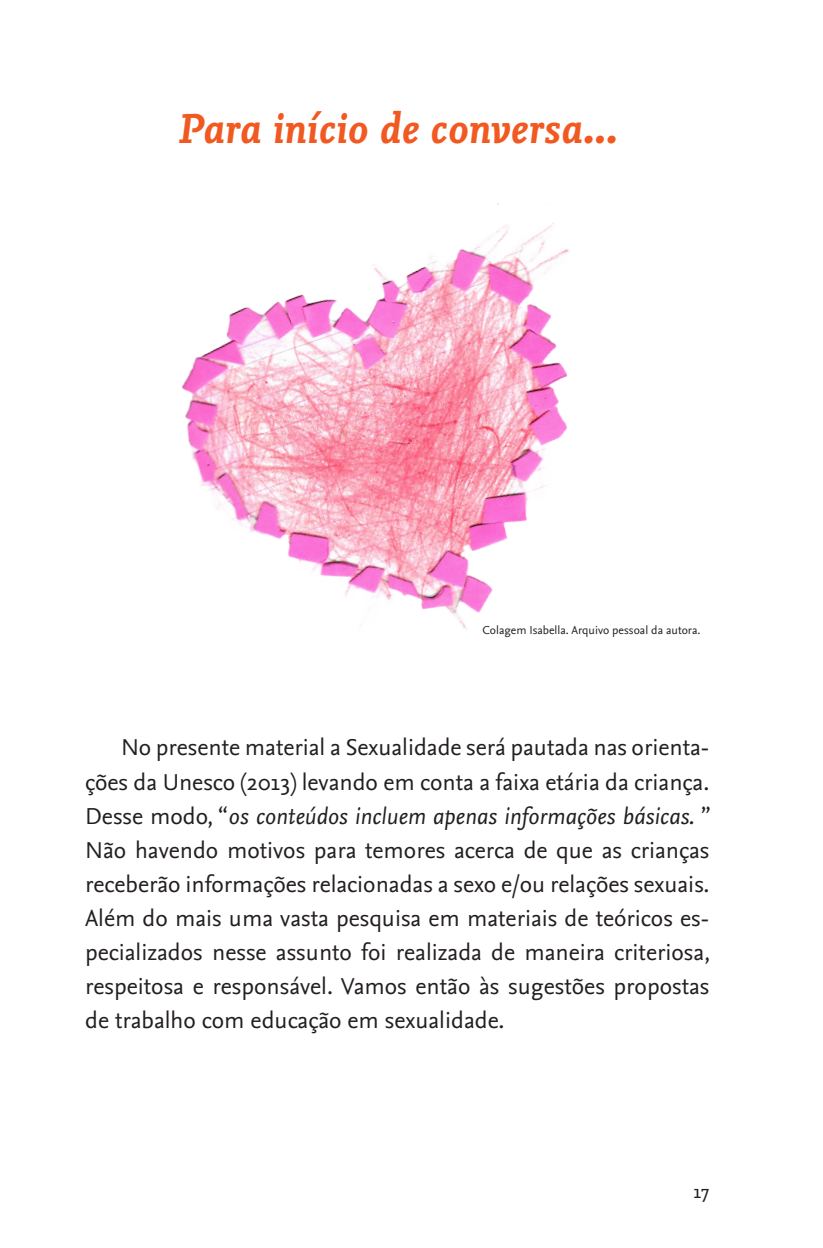
<style>
.page{position:relative;width:823px;height:1248px;background:#fff}
.page>*{position:absolute;margin:0;border:0;box-sizing:border-box;transform-origin:0 0}
.Tit_02{font:italic 700 44px "Nexus Mix";color:#f15921}
.Ctxt_01_acima{font:24px/34px "Nexus Sans";color:#231f20;text-align:justify}
.t1{font:20px "Nexus Sans";color:#231f20}
.Credito{font:12px "Nexus Sans";color:#231f20}
.s1{font-style:italic}
</style>
<div class="page">
<img style="left:181px;top:203px;width:388px;height:426px">
<p class="Tit_02" style="left:178px;top:100px;width:440px">Para início de conversa...</p>
<p class="Credito" style="left:482px;top:622px;width:219px">Colagem Isabella. Arquivo pessoal da autora.</p>
<p class="Ctxt_01_acima" style="left:85px;top:730px;width:627px;text-indent:36px">No presente material a Sexualidade será pautada nas orienta&shy;ções da Unesco (2013) levando em conta a faixa etária da criança.<br>Desse modo, “<span class="s1">os conteúdos incluem apenas informações básicas.</span> ” Não havendo motivos para temores acerca de que as crianças receberão informações relacionadas a sexo e/ou relações sexuais.<br>Além do mais uma vasta pesquisa em materiais de teóricos es&shy;pecializados nesse assunto foi realizada de maneira criteriosa, respeitosa e responsável. Vamos então às sugestões propostas de trabalho com educação em sexualidade.</p>
<p class="t1" style="left:693px;top:1178px;width:17px">17</p>
</div>
